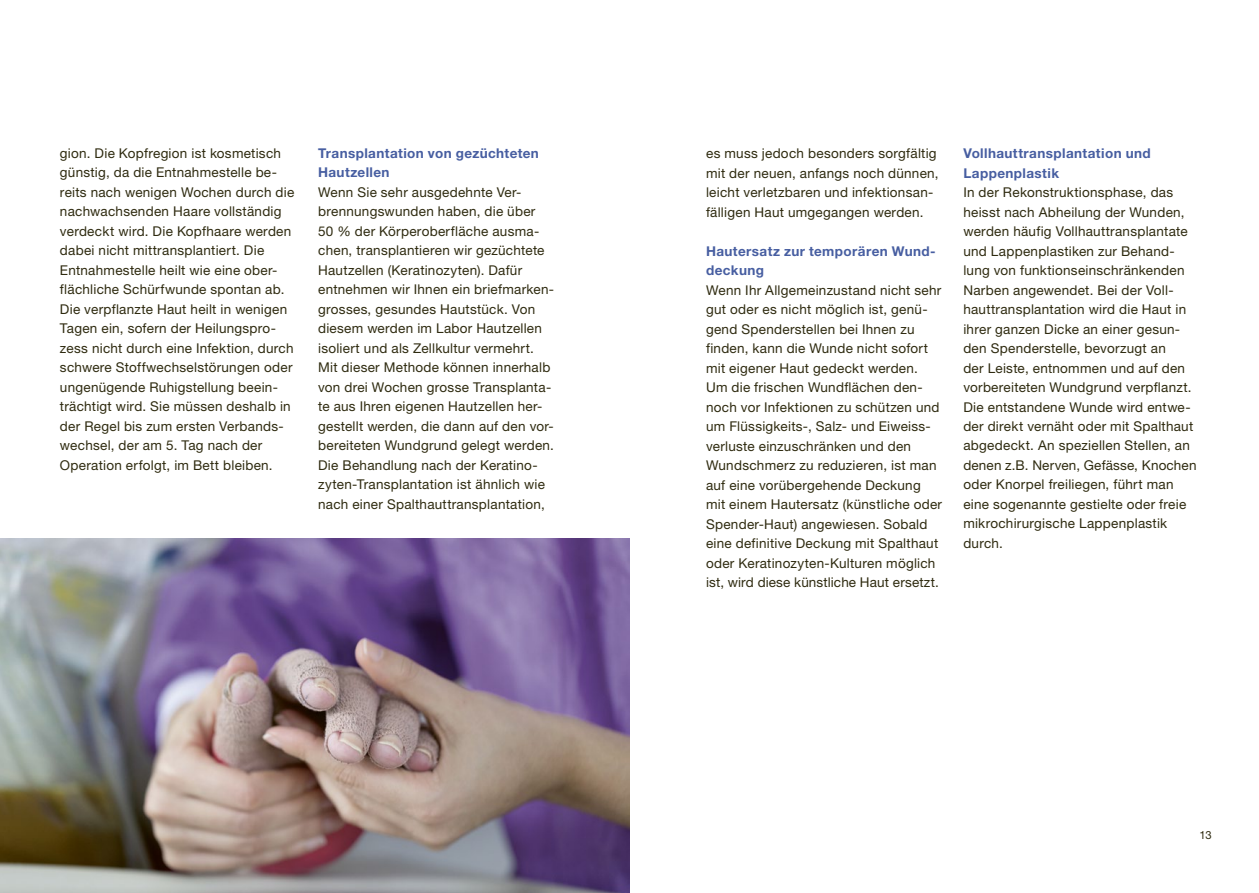
<style>
.page{position:relative;width:1259px;height:893px;background:#fff}
.page>*{position:absolute;margin:0;border:0;box-sizing:border-box;transform-origin:0 0}
.t1{font:13.5px/19.5px "Helvetica Neue LT Std";letter-spacing:.02em;color:#2f2b10}
.t2{font:700 13.5px/19.5px "Helvetica Neue LT Std";letter-spacing:.03em;color:#475ea1}
.t3{font:11.25px "Helvetica Neue LT Std";color:#2f2b10}
</style>
<div class="page">
<img style="left:0;top:539px;width:629px;height:354px">
<p class="t1" style="left:60px;top:143px;width:236px">gion. Die Kopfregion ist kosmetisch günstig, da die Entnahmestelle be&shy;reits nach wenigen Wochen durch die nachwachsenden Haare vollständig verdeckt wird. Die Kopfhaare werden dabei nicht mittransplantiert. Die Entnahmestelle heilt wie eine ober&shy;flächliche Schürfwunde spontan ab.<br>Die verpflanzte Haut heilt in wenigen Tagen ein, sofern der Heilungspro&shy;zess nicht durch eine Infektion, durch schwere Stoffwechselstörungen oder ungenügende Ruhigstellung beein&shy;trächtigt wird. Sie müssen deshalb in der Regel bis zum ersten Verbands&shy;wechsel, der am 5. Tag nach der Operation erfolgt, im Bett bleiben.</p>
<p class="t2" style="left:318px;top:143px;width:222px">Transplantation von gezüchteten<br>Hautzellen</p>
<p class="t1" style="left:318px;top:182px;width:237px">Wenn Sie sehr ausgedehnte Ver&shy;brennungswunden haben, die über<br>50 % der Körperoberfläche ausma&shy;chen, transplantieren wir gezüchtete Hautzellen (Keratinozyten). Dafür entnehmen wir Ihnen ein briefmarken&shy;grosses, gesundes Hautstück. Von diesem werden im Labor Hautzellen isoliert und als Zellkultur vermehrt.<br>Mit dieser Methode können innerhalb von drei Wochen grosse Transplanta&shy;te aus Ihren eigenen Hautzellen her&shy;gestellt werden, die dann auf den vor&shy;bereiteten Wundgrund gelegt werden.<br>Die Behandlung nach der Keratino&shy;zyten-Transplantation ist ähnlich wie nach einer Spalthauttransplantation,</p>
<p class="t1" style="left:706px;top:143px;width:234px">es muss jedoch besonders sorgfältig mit der neuen, anfangs noch dünnen, leicht verletzbaren und infektionsan&shy;fälligen Haut umgegangen werden.</p>
<p class="t2" style="left:706px;top:241px;width:231px">Hautersatz zur temporären Wund&shy;deckung</p>
<p class="t1" style="left:706px;top:280px;width:237px">Wenn Ihr Allgemeinzustand nicht sehr gut oder es nicht möglich ist, genü&shy;gend Spenderstellen bei Ihnen zu finden, kann die Wunde nicht sofort mit eigener Haut gedeckt werden.<br>Um die frischen Wundflächen den&shy;noch vor Infektionen zu schützen und um Flüssigkeits-, Salz- und Eiweiss&shy;verluste einzuschränken und den Wundschmerz zu reduzieren, ist man auf eine vorübergehende Deckung mit einem Hautersatz (künstliche oder Spender-Haut) angewiesen. Sobald eine definitive Deckung mit Spalthaut oder Keratinozyten-Kulturen möglich ist, wird diese künstliche Haut ersetzt.</p>
<p class="t2" style="left:963px;top:143px;width:189px">Vollhauttransplantation und<br>Lappenplastik</p>
<p class="t1" style="left:963px;top:182px;width:235px">In der Rekonstruktionsphase, das heisst nach Abheilung der Wunden, werden häufig Vollhauttransplantate und Lappenplastiken zur Behand&shy;lung von funktionseinschränkenden Narben angewendet. Bei der Voll&shy;hauttransplantation wird die Haut in ihrer ganzen Dicke an einer gesun&shy;den Spenderstelle, bevorzugt an<br>der Leiste, entnommen und auf den vorbereiteten Wundgrund verpflanzt.<br>Die entstandene Wunde wird entwe&shy;der direkt vernäht oder mit Spalthaut abgedeckt. An speziellen Stellen, an denen z.B. Nerven, Gefässe, Knochen oder Knorpel freiliegen, führt man eine sogenannte gestielte oder freie mikrochirurgische Lappenplastik durch.</p>
<p class="t3" style="left:1199px;top:828px;width:14px">13</p>
</div>
